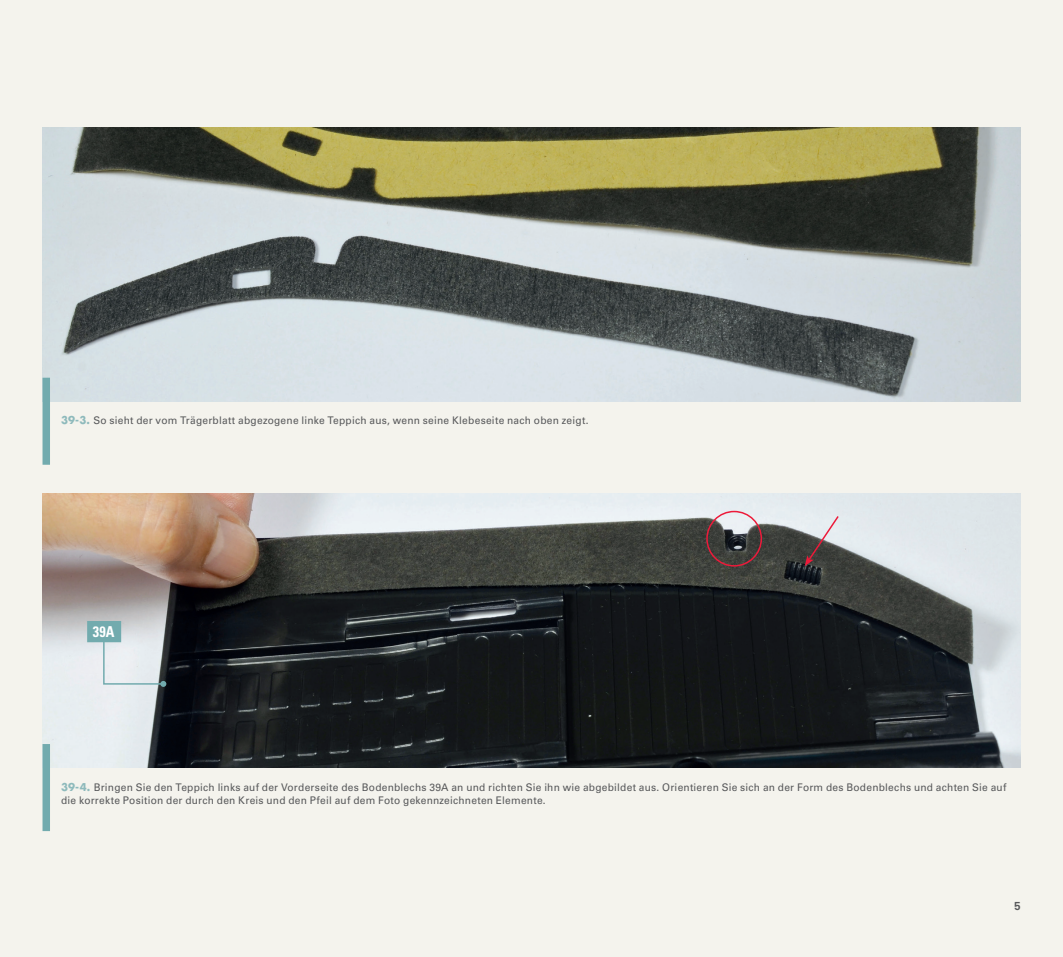
<style>
.page{position:relative;width:1063px;height:957px;background:#f4f3ed}
.page>*{position:absolute;margin:0;border:0;box-sizing:border-box;transform-origin:0 0}
.MONTAGGIO_step_codic{font:700 condensed 15px "Univers LT Std";color:#fff;scale:.95 1}
.t1{font:12px "Coolvetica Rg";color:#57585a}
.MONTAGGIO_DIDA{font:10.5px/13.5px "Univers LT Std";letter-spacing:.02em;color:#57585a}
.s1{font-family:"Futura Std";font-weight:700;color:#8ebabc}
</style>
<div class="page">
<img style="left:43px;top:493px;width:977px;height:274px">
<div style="left:43px;top:744px;width:7px;height:87px;background:#72abae"></div>
<img style="left:43px;top:128px;width:977px;height:274px">
<div style="left:43px;top:378px;width:7px;height:87px;background:#72abae"></div>
<div style="left:706px;top:511px;width:56px;height:55px;border:2px solid #ed1a3a;border-radius:50%"></div>
<svg style="left:805px;top:514px;width:35px;height:52px"></svg>
<svg style="left:87px;top:621px;width:79px;height:66px"></svg>
<p class="MONTAGGIO_DIDA" style="left:61px;top:414px;width:529px"><span class="s1">39-3.</span> So sieht der vom Trägerblatt abgezogene linke Teppich aus, wenn seine Klebeseite nach oben zeigt.</p>
<p class="MONTAGGIO_step_codic" style="left:93px;top:622px;width:24px">39A</p>
<p class="MONTAGGIO_DIDA" style="left:61px;top:780px;width:947px"><span class="s1">39-4.</span> Bringen Sie den Teppich links auf der Vorderseite des Bodenblechs 39A an und richten Sie ihn wie abgebildet aus. Orientieren Sie sich an der Form des Bodenblechs und achten Sie auf die korrekte Position der durch den Kreis und den Pfeil auf dem Foto gekennzeichneten Elemente.</p>
<p class="t1" style="left:1015px;top:898px;width:7px">5</p>
</div>
